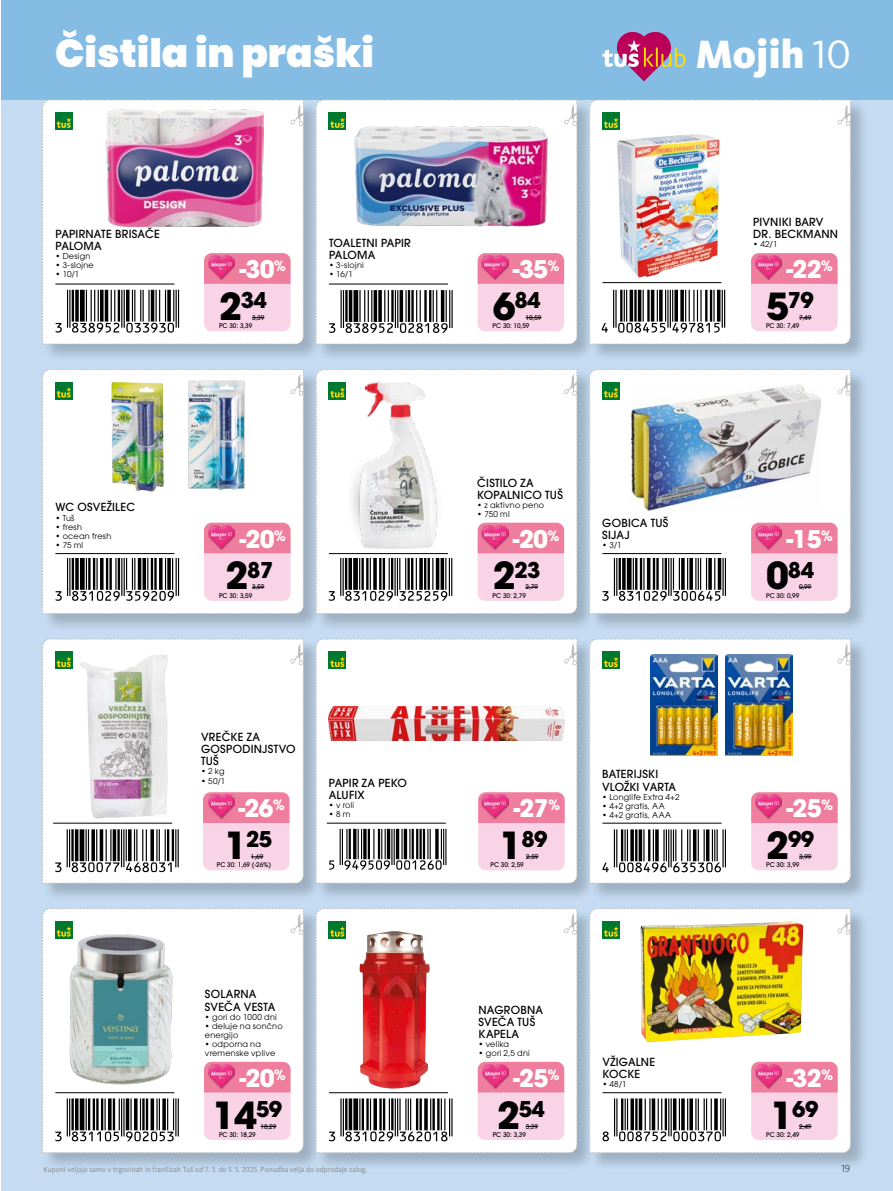
<style>
.page{position:relative;width:893px;height:1191px;background:#fff}
.page>*{position:absolute;margin:0;border:0;box-sizing:border-box;transform-origin:0 0}
.t1{font:900 40.95px "Kievit";color:#fff}
.t2{font:900 39px "Poppins";color:#fff}
.t3{font:700 37.05px "ITC Avant Garde Pro";color:#000}
.t4{font:700 24.15px "ITC Avant Garde Pro";letter-spacing:-.03em;color:#fff}
.t5{font:700 21.6px "ITC Avant Garde Pro";letter-spacing:-.03em;color:#000}
.t6{font:500 11.1px/12.1px "ITC Avant Garde Pro";letter-spacing:.02em;color:#000}
.t7{font:10.65px "Kievit";color:#575756}
.t8{font:8.1px/9.1px "ITC Avant Garde Pro";letter-spacing:.03em;color:#000}
.t9{font:7.65px "Kievit";color:#878787}
.t10{font:500 6.45px "ITC Avant Garde Pro";letter-spacing:-.01em;color:#000}
.s1{font-weight:400}
.s2{font-size:37.05px}
</style>
<div class="page">
<div style="left:1px;top:0;width:892px;height:1191px;background:#c4dbf1"></div>
<div style="left:1px;top:0;width:892px;height:100px;background:#85bce4"></div>
<hr style="left:0;top:0;width:1px;height:100px;background:#85bce4">
<svg style="left:602px;top:32px;width:83px;height:49px"></svg>
<div style="left:43px;top:100px;width:279px;height:262px;background:#000;opacity:.2"></div>
<div style="left:43px;top:639px;width:279px;height:262px;background:#000;opacity:.2"></div>
<div style="left:43px;top:908px;width:279px;height:262px;background:#000;opacity:.2"></div>
<div style="left:316px;top:369px;width:279px;height:262px;background:#000;opacity:.2"></div>
<div style="left:316px;top:639px;width:279px;height:262px;background:#000;opacity:.2"></div>
<div style="left:316px;top:908px;width:279px;height:262px;background:#000;opacity:.2"></div>
<div style="left:590px;top:369px;width:279px;height:262px;background:#000;opacity:.2"></div>
<div style="left:590px;top:639px;width:279px;height:262px;background:#000;opacity:.2"></div>
<div style="left:590px;top:908px;width:279px;height:262px;background:#000;opacity:.2"></div>
<div style="left:316px;top:100px;width:279px;height:262px;background:#000;opacity:.2"></div>
<div style="left:590px;top:100px;width:279px;height:262px;background:#000;opacity:.2"></div>
<div style="left:43px;top:369px;width:279px;height:262px;background:#000;opacity:.2"></div>
<svg style="left:42px;top:100px;width:262px;height:244px;background:#ddc7d4"></svg>
<img style="left:42px;top:369px;width:262px;height:245px">
<svg style="left:42px;top:638px;width:262px;height:245px;background:#eae2e4"></svg>
<svg style="left:42px;top:908px;width:262px;height:245px;background:#dbd9dc"></svg>
<img style="left:316px;top:100px;width:261px;height:244px">
<svg style="left:316px;top:369px;width:261px;height:245px;background:#ebe3e5"></svg>
<svg style="left:316px;top:638px;width:261px;height:245px;background:#eddee0"></svg>
<svg style="left:316px;top:908px;width:261px;height:245px;background:#eacdd0"></svg>
<img style="left:589px;top:100px;width:262px;height:244px">
<svg style="left:589px;top:369px;width:262px;height:245px;background:#d9d5da"></svg>
<img style="left:589px;top:638px;width:262px;height:245px">
<img style="left:589px;top:908px;width:262px;height:245px">
<h2 class="t2" style="left:55px;top:31px;width:320px">Čistila in praški</h2>
<h1 class="t1" style="left:696px;top:29px;width:157px">Mojih <span class="s1">10</span></h1>
<h3 class="t6" style="left:56px;top:228px;width:106px">PAPIRNATE BRISAČE<br>PALOMA</h3>
<p class="t8" style="left:56px;top:252px;width:36px">• Design</p>
<p class="t8" style="left:56px;top:261px;width:40px">• 3-slojne</p>
<p class="t8" style="left:56px;top:270px;width:25px">• 10/1</p>
<h3 class="t4" style="left:239px;top:253px;width:48px">-30<sup>%</sup></h3>
<h3 class="t5" style="left:219px;top:286px;width:49px"><span class="s2">2</span>34</h3>
<p class="t10" style="left:252px;top:313px;width:14px">3,39</p>
<p class="t10" style="left:219px;top:321px;width:35px">PC 30: 3,39</p>
<h3 class="t6" style="left:329px;top:237px;width:83px">TOALETNI PAPIR<br>PALOMA</h3>
<p class="t8" style="left:329px;top:261px;width:36px">• 3-slojni</p>
<p class="t8" style="left:329px;top:270px;width:25px">• 16/1</p>
<h3 class="t4" style="left:513px;top:253px;width:48px">-35<sup>%</sup></h3>
<h3 class="t5" style="left:493px;top:286px;width:49px"><span class="s2">6</span>84</h3>
<p class="t10" style="left:526px;top:313px;width:17px">10,59</p>
<h3 class="t6" style="left:753px;top:216px;width:86px">PIVNIKI BARV<br>DR. BECKMANN</h3>
<p class="t8" style="left:753px;top:240px;width:26px">• 42/1</p>
<h3 class="t4" style="left:786px;top:253px;width:48px">-22<sup>%</sup></h3>
<h3 class="t5" style="left:766px;top:286px;width:49px"><span class="s2">5</span>79</h3>
<p class="t10" style="left:799px;top:313px;width:14px">7,49</p>
<p class="t10" style="left:493px;top:321px;width:38px">PC 30: 10,59</p>
<p class="t10" style="left:766px;top:321px;width:35px">PC 30: 7,49</p>
<h3 class="t6" style="left:56px;top:501px;width:81px">WC OSVEŽILEC</h3>
<p class="t8" style="left:56px;top:513px;width:20px">• Tuš</p>
<p class="t8" style="left:56px;top:522px;width:28px">• fresh</p>
<p class="t8" style="left:56px;top:531px;width:57px">• ocean fresh</p>
<p class="t8" style="left:56px;top:540px;width:29px">• 75 ml</p>
<h3 class="t4" style="left:239px;top:522px;width:48px">-20<sup>%</sup></h3>
<h3 class="t5" style="left:226px;top:555px;width:49px"><span class="s2">2</span>87</h3>
<p class="t10" style="left:252px;top:583px;width:14px">3,59</p>
<h3 class="t6" style="left:477px;top:476px;width:87px">ČISTILO ZA<br>KOPALNICO TUŠ</h3>
<p class="t8" style="left:477px;top:500px;width:68px">• z aktivno peno</p>
<p class="t8" style="left:477px;top:509px;width:34px">• 750 ml</p>
<h3 class="t4" style="left:513px;top:522px;width:48px">-20<sup>%</sup></h3>
<h3 class="t5" style="left:493px;top:555px;width:49px"><span class="s2">2</span>23</h3>
<p class="t10" style="left:526px;top:583px;width:14px">2,79</p>
<h3 class="t6" style="left:602px;top:517px;width:68px">GOBICA TUŠ<br>SIJAJ</h3>
<p class="t8" style="left:602px;top:540px;width:21px">• 3/1</p>
<h3 class="t4" style="left:786px;top:522px;width:48px">-15<sup>%</sup></h3>
<h3 class="t5" style="left:766px;top:555px;width:49px"><span class="s2">0</span>84</h3>
<p class="t10" style="left:799px;top:583px;width:14px">0,99</p>
<p class="t10" style="left:219px;top:591px;width:35px">PC 30: 3,59</p>
<p class="t10" style="left:493px;top:591px;width:35px">PC 30: 2,79</p>
<p class="t10" style="left:766px;top:591px;width:35px">PC 30: 0,99</p>
<h3 class="t6" style="left:201px;top:731px;width:96px">VREČKE ZA<br>GOSPODINJSTVO<br>TUŠ</h3>
<p class="t8" style="left:201px;top:767px;width:25px">• 2 kg</p>
<p class="t8" style="left:201px;top:776px;width:26px">• 50/1</p>
<h3 class="t4" style="left:238px;top:792px;width:48px">-26<sup>%</sup></h3>
<h3 class="t5" style="left:224px;top:825px;width:49px"><span class="s2">1</span>25</h3>
<p class="t10" style="left:251px;top:852px;width:14px">1,69</p>
<h3 class="t6" style="left:329px;top:776px;width:79px">PAPIR ZA PEKO<br>ALUFIX</h3>
<p class="t8" style="left:329px;top:800px;width:27px">• v roli</p>
<p class="t8" style="left:329px;top:809px;width:23px">• 8 m</p>
<h3 class="t4" style="left:513px;top:792px;width:48px">-27<sup>%</sup></h3>
<h3 class="t5" style="left:500px;top:825px;width:49px"><span class="s2">1</span>89</h3>
<p class="t10" style="left:526px;top:852px;width:14px">2,59</p>
<h3 class="t6" style="left:602px;top:768px;width:76px">BATERIJSKI<br>VLOŽKI VARTA</h3>
<p class="t8" style="left:602px;top:792px;width:79px">• Longlife Extra 4+2</p>
<p class="t8" style="left:602px;top:801px;width:64px">• 4+2 gratis, AA</p>
<p class="t8" style="left:602px;top:810px;width:70px">• 4+2 gratis, AAA</p>
<h3 class="t4" style="left:786px;top:792px;width:48px">-25<sup>%</sup></h3>
<h3 class="t5" style="left:766px;top:825px;width:49px"><span class="s2">2</span>99</h3>
<p class="t10" style="left:799px;top:852px;width:14px">3,99</p>
<p class="t10" style="left:217px;top:860px;width:56px">PC 30: 1,69 (-26%)</p>
<p class="t10" style="left:490px;top:860px;width:35px">PC 30: 2,59</p>
<h3 class="t6" style="left:205px;top:988px;width:72px">SOLARNA<br>SVEČA VESTA</h3>
<p class="t8" style="left:205px;top:1012px;width:73px">• gori do 1000 dni</p>
<p class="t8" style="left:205px;top:1021px;width:79px">• deluje na sončno energijo</p>
<p class="t8" style="left:205px;top:1039px;width:72px">• odporna na vremenske vplive</p>
<h3 class="t4" style="left:239px;top:1061px;width:48px">-20<sup>%</sup></h3>
<h3 class="t3" style="left:212px;top:1090px;width:71px">14<sup>59</sup></h3>
<p class="t10" style="left:261px;top:1122px;width:17px">18,29</p>
<h3 class="t6" style="left:479px;top:1003px;width:66px">NAGROBNA<br>SVEČA TUŠ<br>KAPELA</h3>
<p class="t8" style="left:479px;top:1039px;width:32px">• velika</p>
<p class="t8" style="left:479px;top:1048px;width:53px">• gori 2,5 dni</p>
<h3 class="t4" style="left:513px;top:1061px;width:48px">-25<sup>%</sup></h3>
<h3 class="t5" style="left:497px;top:1094px;width:49px"><span class="s2">2</span>54</h3>
<p class="t10" style="left:526px;top:1122px;width:14px">3,39</p>
<h3 class="t6" style="left:602px;top:1056px;width:54px">VŽIGALNE<br>KOCKE</h3>
<p class="t8" style="left:602px;top:1079px;width:26px">• 48/1</p>
<p class="t10" style="left:766px;top:860px;width:35px">PC 30: 3,99</p>
<h3 class="t4" style="left:786px;top:1061px;width:48px">-32<sup>%</sup></h3>
<h3 class="t5" style="left:770px;top:1094px;width:49px"><span class="s2">1</span>69</h3>
<p class="t10" style="left:799px;top:1122px;width:14px">2,49</p>
<p class="t10" style="left:219px;top:1130px;width:38px">PC 30: 18,29</p>
<p class="t10" style="left:493px;top:1130px;width:35px">PC 30: 3,39</p>
<p class="t10" style="left:766px;top:1130px;width:35px">PC 30: 2,49</p>
<p class="t9" style="left:44px;top:1164px;width:325px">Kuponi veljajo samo v trgovinah in franπizah Tuπ od 7. 3. do 5. 5. 2025. Ponudba velja do odprodaje zalog.</p>
<h3 class="t7" style="left:841px;top:1162px;width:11px">19</h3>
</div>
